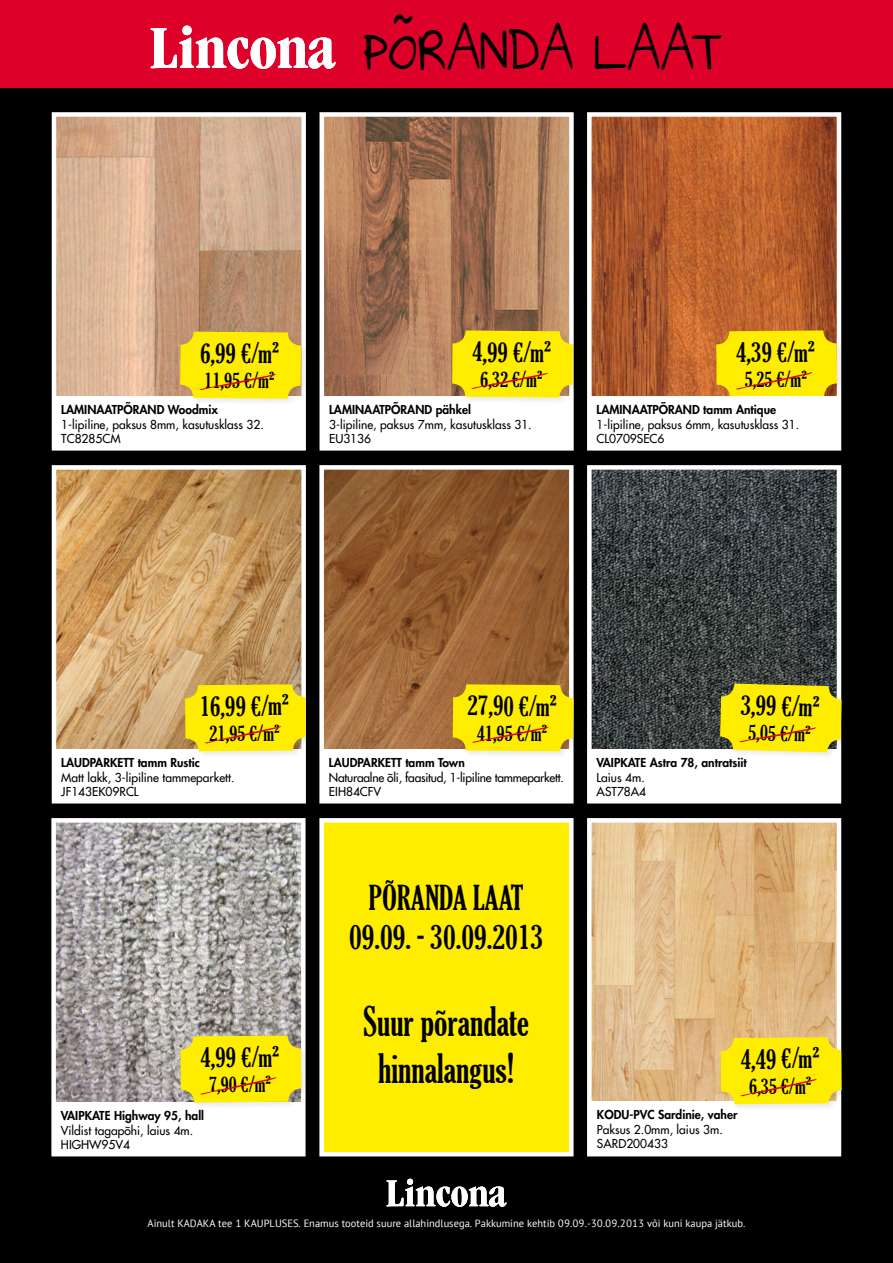
<style>
.page{position:relative;width:893px;height:1263px;background:#000}
.page>*{position:absolute;margin:0;border:0;box-sizing:border-box;transform-origin:0 0}
.t1{font:44.55px "I Missed You";color:#000;scale:.91 1}
.t2{font:extra-condensed 39px/46.8px "Gloucester";color:#000;text-align:center}
.t3{font:extra-condensed 33px/39.6px "Gloucester";color:#000;text-align:center}
.t4{font:extra-condensed 27px "Gloucester";color:#000}
.t5{font:extra-condensed 21px "Gloucester";color:#000}
.t6{font:12px/14.4px "Futura LT";color:#000}
.t7{font:800 12px "Futura LT";color:#000}
.t8{font:12px/14.4px "Futura LT";letter-spacing:-.02em;color:#000}
.t9{font:10.5px "PT Sans";color:#fff}
</style>
<div class="page">
<svg style="left:386px;top:1179px;width:121px;height:28px"></svg>
<img style="left:57px;top:117px;width:244px;height:279px">
<div style="left:52px;top:112px;width:254px;height:339px;border:4px solid #fff"></div>
<img style="left:592px;top:117px;width:244px;height:279px">
<div style="left:587px;top:112px;width:254px;height:339px;border:4px solid #fff"></div>
<img style="left:56px;top:823px;width:245px;height:279px">
<div style="left:51px;top:818px;width:255px;height:338px;border:4px solid #fff"></div>
<img style="left:57px;top:470px;width:244px;height:279px">
<div style="left:52px;top:465px;width:254px;height:338px;border:4px solid #fff"></div>
<img style="left:324px;top:470px;width:245px;height:279px">
<div style="left:319px;top:465px;width:255px;height:338px;border:4px solid #fff"></div>
<img style="left:592px;top:470px;width:244px;height:279px">
<div style="left:587px;top:465px;width:254px;height:338px;border:4px solid #fff"></div>
<img style="left:325px;top:117px;width:244px;height:279px">
<div style="left:320px;top:112px;width:254px;height:339px;border:4px solid #fff"></div>
<div style="left:319px;top:818px;width:255px;height:338px;background:#ffed00;border:4px solid #fff"></div>
<img style="left:592px;top:823px;width:244px;height:278px">
<div style="left:587px;top:818px;width:254px;height:338px;border:4px solid #fff"></div>
<div style="left:53px;top:396px;width:251px;height:53px;background:#fff"></div>
<div style="left:179px;top:331px;width:129px;height:75px;background:#000;opacity:.08"></div>
<svg style="left:180px;top:332px;width:121px;height:67px;background:#f9e30c"></svg>
<div style="left:715px;top:330px;width:129px;height:75px;background:#000;opacity:.08"></div>
<svg style="left:716px;top:330px;width:121px;height:66px;background:#f7dd04"></svg>
<div style="left:52px;top:1102px;width:251px;height:53px;background:#fff"></div>
<div style="left:180px;top:1034px;width:129px;height:75px;background:#000;opacity:.08"></div>
<svg style="left:180px;top:1035px;width:121px;height:67px;background:#f5e20d"></svg>
<div style="left:53px;top:749px;width:251px;height:53px;background:#fff"></div>
<div style="left:184px;top:683px;width:129px;height:75px;background:#000;opacity:.08"></div>
<svg style="left:185px;top:684px;width:121px;height:67px;background:#f9e40c"></svg>
<div style="left:320px;top:749px;width:251px;height:53px;background:#fff"></div>
<div style="left:452px;top:683px;width:129px;height:75px;background:#000;opacity:.08"></div>
<svg style="left:453px;top:684px;width:121px;height:67px;background:#f7e109"></svg>
<div style="left:588px;top:749px;width:251px;height:53px;background:#fff"></div>
<div style="left:719px;top:682px;width:130px;height:78px;background:#000;opacity:.08"></div>
<svg style="left:720px;top:684px;width:121px;height:68px;background:#f1de0c"></svg>
<div style="left:321px;top:396px;width:250px;height:53px;background:#fff"></div>
<div style="left:451px;top:330px;width:129px;height:75px;background:#000;opacity:.08"></div>
<svg style="left:452px;top:330px;width:121px;height:68px;background:#f7e20d"></svg>
<div style="left:588px;top:1101px;width:251px;height:53px;background:#fff"></div>
<div style="left:720px;top:1036px;width:129px;height:75px;background:#000;opacity:.08"></div>
<svg style="left:721px;top:1037px;width:120px;height:67px;background:#fce70d"></svg>
<div style="left:588px;top:396px;width:251px;height:53px;background:#fff"></div>
<div style="left:0;top:0;width:893px;height:88px;background:#dd0028"></div>
<svg style="left:151px;top:26px;width:185px;height:43px"></svg>
<h1 class="t1" style="left:363px;top:28px;width:393px">PÕRANDA LAAT</h1>
<h3 class="t4" style="left:201px;top:337px;width:80px;rotate:1deg">6,99 €/m²</h3>
<h3 class="t5" style="left:205px;top:368px;width:72px;rotate:1deg">11,95 €/m²</h3>
<p class="t7" style="left:61px;top:402px;width:158px">LAMINAATPÕRAND Woodmix</p>
<p class="t6" style="left:61px;top:417px;width:204px">1-lipiline, paksus 8mm, kasutusklass 32.<br>TC8285CM</p>
<h3 class="t4" style="left:473px;top:336px;width:80px;rotate:1deg">4,99 €/m²</h3>
<h3 class="t5" style="left:481px;top:367px;width:64px;rotate:1deg">6,32 €/m²</h3>
<p class="t7" style="left:329px;top:402px;width:143px">LAMINAATPÕRAND pähkel</p>
<p class="t6" style="left:329px;top:417px;width:204px">3-lipiline, paksus 7mm, kasutusklass 31.<br>EU3136</p>
<h3 class="t4" style="left:736px;top:337px;width:80px;rotate:-1deg">4,39 €/m²</h3>
<h3 class="t5" style="left:744px;top:368px;width:64px;rotate:-1deg">5,25 €/m²</h3>
<p class="t7" style="left:597px;top:402px;width:181px">LAMINAATPÕRAND tamm Antique</p>
<p class="t6" style="left:597px;top:417px;width:204px">1-lipiline, paksus 6mm, kasutusklass 31.<br>CL0709SEC6</p>
<h3 class="t4" style="left:199px;top:691px;width:91px;rotate:-1deg">16,99 €/m²</h3>
<h3 class="t5" style="left:209px;top:722px;width:72px;rotate:-1deg">21,95 €/m²</h3>
<p class="t7" style="left:61px;top:755px;width:140px">LAUDPARKETT tamm Rustic</p>
<p class="t6" style="left:61px;top:770px;width:175px">Matt lakk, 3-lipiline tammeparkett.<br>JF143EK09RCL</p>
<h3 class="t4" style="left:200px;top:1042px;width:80px;rotate:-1deg">4,99 €/m²</h3>
<h3 class="t5" style="left:209px;top:1073px;width:64px;rotate:-1deg">7,90 €/m²</h3>
<p class="t7" style="left:61px;top:1108px;width:145px">VAIPKATE Highway 95, hall</p>
<p class="t6" style="left:61px;top:1123px;width:134px">Vildist tagapõhi, laius 4m.<br>HIGHW95V4</p>
<h3 class="t4" style="left:468px;top:689px;width:91px;rotate:1deg">27,90 €/m²</h3>
<h3 class="t5" style="left:477px;top:720px;width:72px;rotate:1deg">41,95 €/m²</h3>
<p class="t7" style="left:329px;top:755px;width:137px">LAUDPARKETT tamm Town</p>
<p class="t8" style="left:329px;top:770px;width:236px">Naturaalne õli, faasitud, 1-lipiline tammeparkett.<br>EIH84CFV</p>
<h3 class="t3" style="left:349px;top:878px;width:196px">PÕRANDA LAAT<br>09.09. - 30.09.2013</h3>
<h2 class="t2" style="left:363px;top:998px;width:167px">Suur põrandate hinnalangus!</h2>
<h3 class="t4" style="left:741px;top:689px;width:80px;rotate:2deg">3,99 €/m²</h3>
<h3 class="t5" style="left:749px;top:720px;width:64px;rotate:2deg">5,05 €/m²</h3>
<p class="t7" style="left:597px;top:755px;width:152px">VAIPKATE Astra 78, antratsiit</p>
<p class="t6" style="left:597px;top:770px;width:51px">Laius 4m.<br>AST78A4</p>
<h3 class="t4" style="left:740px;top:1044px;width:80px;rotate:-1deg">4,49 €/m²</h3>
<h3 class="t5" style="left:749px;top:1074px;width:64px;rotate:-1deg">6,35 €/m²</h3>
<p class="t7" style="left:597px;top:1107px;width:142px">KODU-PVC Sardinie, vaher</p>
<p class="t6" style="left:597px;top:1122px;width:127px">Paksus 2.0mm, laius 3m.<br>SARD200433</p>
<p class="t9" style="left:148px;top:1216px;width:599px">Ainult KADAKA tee 1 KAUPLUSES. Enamus tooteid suure allahindlusega. Pakkumine kehtib 09.09.-30.09.2013 või kuni kaupa jätkub.</p>
</div>
